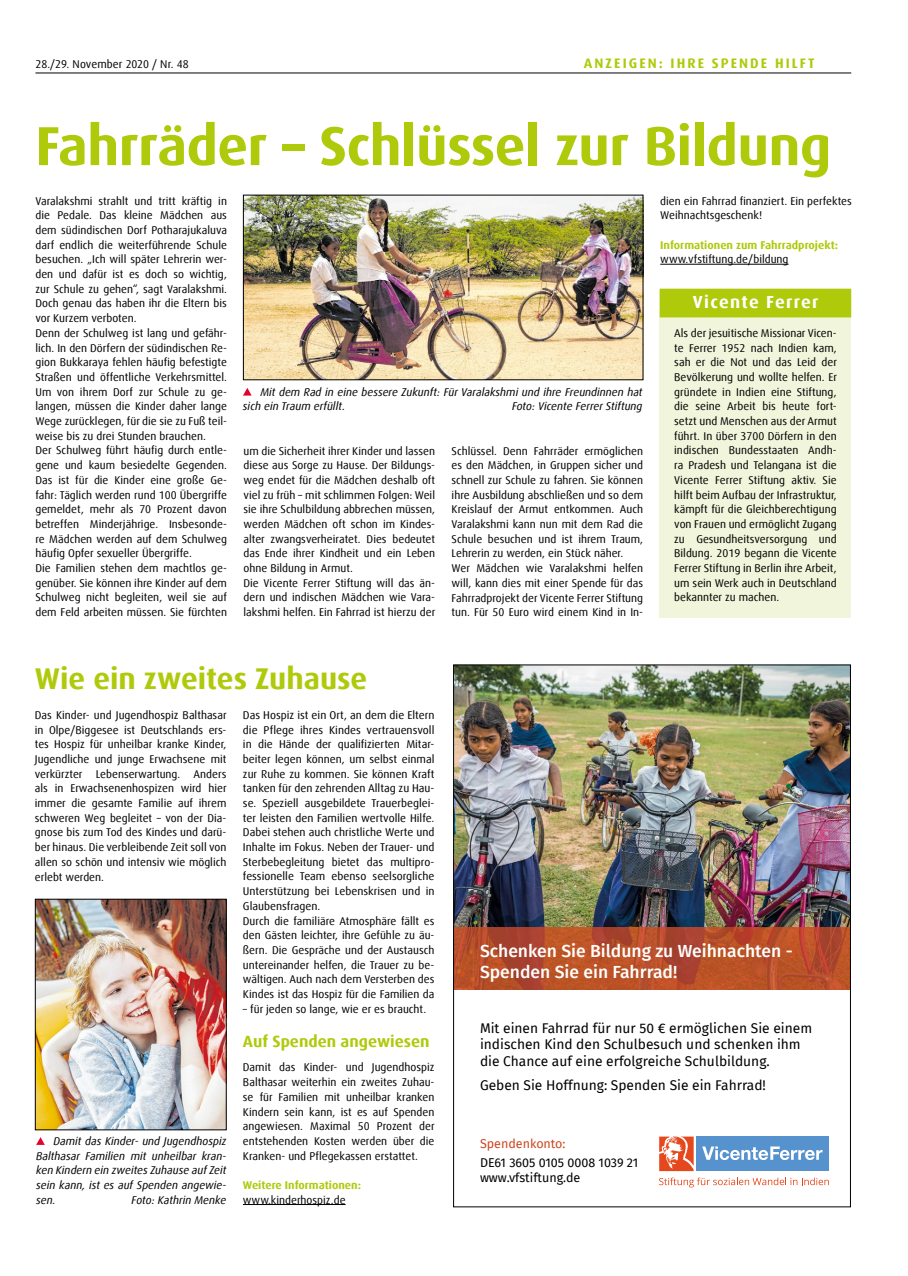
<style>
.page{position:relative;width:908px;height:1276px;background:#fff}
.page>*{position:absolute;margin:0;border:0;box-sizing:border-box;transform-origin:0 0}
.t1{font:700 55px "Dax Offc Pro";letter-spacing:-.01em;color:#afca0b}
.t2{font:700 30px "Dax Offc Pro";color:#afca0b}
.t3{font:500 17.5px/21px "Fira Sans";color:#fff}
.t4{font:700 17.5px "Dax Offc Pro";letter-spacing:.075em;color:#fff}
.t5{font:700 16.25px "Dax Offc Pro";color:#afca0b}
.t6{font:13.75px/16.5px "Fira Sans";color:#000}
.t7{font:700 13.75px "Dax Offc Pro";letter-spacing:.15em;color:#afca0b}
.t8{font:12.5px/15px "Fira Sans";color:#000}
.t9{font:12.5px "Fira Sans";color:#cf4520}
.t10{font:11.25px/14.8px "Dax Offc Pro";color:#000}
.t11{font:italic 11.25px/14.8px "Dax Offc Pro";color:#000}
.t12{font:700 11.25px "Dax Offc Pro";color:#afca0b}
</style>
<div class="page">
<hr style="left:35px;top:73px;width:815px;height:1px;background:#000">
<hr style="left:660px;top:264px;width:128px;height:1px;background:#000">
<img style="left:245px;top:197px;width:396px;height:181px">
<svg style="left:243px;top:388px;width:8px;height:7px"></svg>
<div style="left:659px;top:289px;width:191px;height:328px;background:#f1f5db"></div>
<div style="left:659px;top:289px;width:191px;height:28px;background:#afca0b"></div>
<img style="left:455px;top:667px;width:393px;height:261px">
<hr style="left:453px;top:990px;width:397px;height:1px;background:#d96c43">
<img style="left:455px;top:928px;width:393px;height:62px">
<div style="left:696px;top:1136px;width:132px;height:35px;background:#5692ce"></div>
<svg style="left:702px;top:1146px;width:120px;height:14px"></svg>
<svg style="left:659px;top:1136px;width:34px;height:35px"></svg>
<svg style="left:659px;top:1177px;width:169px;height:10px"></svg>
<hr style="left:243px;top:1204px;width:102px;height:1px;background:#000">
<img style="left:37px;top:901px;width:187px;height:227px">
<div style="left:35px;top:899px;width:191px;height:231px;border:1px solid #000"></div>
<svg style="left:36px;top:1137px;width:9px;height:8px"></svg>
<p class="t10" style="left:35px;top:56px;width:155px">28./29. November 2020 / Nr. 48</p>
<p class="t7" style="left:583px;top:54px;width:232px">ANZEIGEN: IHRE SPENDE HILFT</p>
<h1 class="t1" style="left:35px;top:110px;width:796px">Fahrräder – Schlüssel zur Bildung</h1>
<p class="t10" style="left:35px;top:193px;width:193px">Varalakshmi strahlt und tritt kräftig in die Pedale. Das kleine Mädchen aus dem südindischen Dorf Potharajukaluva darf endlich die weiterführende Schule besuchen. „Ich will später Lehrerin wer&shy;den und dafür ist es doch so wichtig, zur Schule zu gehen“, sagt Varalakshmi.<br>Doch genau das haben ihr die Eltern bis vor Kurzem verboten.<br>Denn der Schulweg ist lang und gefähr&shy;lich. In den Dörfern der südindischen Re&shy;gion Bukkaraya fehlen häufig befestigte Straßen und öffentliche Verkehrsmittel.<br>Um von ihrem Dorf zur Schule zu ge&shy;langen, müssen die Kinder daher lange Wege zurücklegen, für die sie zu Fuß teil&shy;weise bis zu drei Stunden brauchen.<br>Der Schulweg führt häufig durch entle&shy;gene und kaum besiedelte Gegenden.<br>Das ist für die Kinder eine große Ge&shy;fahr: Täglich werden rund 100 Übergriffe gemeldet, mehr als 70 Prozent davon betreffen Minderjährige. Insbesonde&shy;re Mädchen werden auf dem Schulweg häufig Opfer sexueller Übergriffe.<br>Die Familien stehen dem machtlos ge&shy;genüber. Sie können ihre Kinder auf dem Schulweg nicht begleiten, weil sie auf dem Feld arbeiten müssen. Sie fürchten</p>
<p class="t10" style="left:660px;top:193px;width:193px">dien ein Fahrrad finanziert. Ein perfektes<br>Weihnachtsgeschenk!</p>
<p class="t12" style="left:660px;top:237px;width:179px">Informationen zum Fahrradprojekt:</p>
<p class="t10" style="left:660px;top:252px;width:130px">www.vfstiftung.de/bildung</p>
<h3 class="t4" style="left:692px;top:291px;width:127px">Vicente Ferrer</h3>
<p class="t10" style="left:674px;top:325px;width:164px;text-align:justify">Als der jesuitische Missionar Vicen&shy;te Ferrer 1952 nach Indien kam, sah er die Not und das Leid der Bevölkerung und wollte helfen. Er gründete in Indien eine Stiftung, die seine Arbeit bis heute fort&shy;setzt und Menschen aus der Armut führt. In über 3700 Dörfern in den indischen Bundesstaaten Andh&shy;ra Pradesh und Telangana ist die Vicente Ferrer Stiftung aktiv. Sie hilft beim Aufbau der Infrastruktur, kämpft für die Gleichberechtigung von Frauen und ermöglicht Zugang zu Gesundheitsversorgung und Bildung. 2019 begann die Vicente Ferrer Stiftung in Berlin ihre Arbeit, um sein Werk auch in Deutschland bekannter zu machen.</p>
<p class="t11" style="left:243px;top:384px;width:401px;text-indent:17px">Mit dem Rad in eine bessere Zukunft: Für Varalakshmi und ihre Freundinnen hat sich ein Traum erfüllt.</p>
<p class="t11" style="left:512px;top:399px;width:132px">Foto: Vicente Ferrer Stiftung</p>
<p class="t10" style="left:243px;top:443px;width:193px">um die Sicherheit ihrer Kinder und lassen diese aus Sorge zu Hause. Der Bildungs&shy;weg endet für die Mädchen deshalb oft viel zu früh – mit schlimmen Folgen: Weil sie ihre Schulbildung abbrechen müssen, werden Mädchen oft schon im Kindes&shy;alter zwangsverheiratet. Dies bedeutet das Ende ihrer Kindheit und ein Leben ohne Bildung in Armut.<br>Die Vicente Ferrer Stiftung will das än&shy;dern und indischen Mädchen wie Vara&shy;lakshmi helfen. Ein Fahrrad ist hierzu der</p>
<p class="t10" style="left:451px;top:443px;width:193px">Schlüssel. Denn Fahrräder ermöglichen es den Mädchen, in Gruppen sicher und schnell zur Schule zu fahren. Sie können ihre Ausbildung abschließen und so dem Kreislauf der Armut entkommen. Auch Varalakshmi kann nun mit dem Rad die Schule besuchen und ist ihrem Traum, Lehrerin zu werden, ein Stück näher.<br>Wer Mädchen wie Varalakshmi helfen will, kann dies mit einer Spende für das Fahrradprojekt der Vicente Ferrer Stiftung tun. Für 50 Euro wird einem Kind in In-</p>
<h2 class="t2" style="left:35px;top:659px;width:334px">Wie ein zweites Zuhause</h2>
<p class="t10" style="left:35px;top:707px;width:193px;text-align:justify">Das Kinder- und Jugendhospiz Balthasar in Olpe/Biggesee ist Deutschlands ers&shy;tes Hospiz für unheilbar kranke Kinder, Jugendliche und junge Erwachsene mit verkürzter Lebenserwartung. Anders als in Erwachsenenhospizen wird hier immer die gesamte Familie auf ihrem schweren Weg begleitet – von der Dia&shy;gnose bis zum Tod des Kindes und darü&shy;ber hinaus. Die verbleibende Zeit soll von allen so schön und intensiv wie möglich erlebt werden.</p>
<p class="t10" style="left:243px;top:707px;width:193px">Das Hospiz ist ein Ort, an dem die Eltern die Pflege ihres Kindes vertrauensvoll in die Hände der qualifizierten Mitar&shy;beiter legen können, um selbst einmal zur Ruhe zu kommen. Sie können Kraft tanken für den zehrenden Alltag zu Hau&shy;se. Speziell ausgebildete Trauerbeglei&shy;ter leisten den Familien wertvolle Hilfe.<br>Dabei stehen auch christliche Werte und Inhalte im Fokus. Neben der Trauer- und Sterbebegleitung bietet das multipro&shy;fessionelle Team ebenso seelsorgliche Unterstützung bei Lebenskrisen und in Glaubensfragen.<br>Durch die familiäre Atmosphäre fällt es den Gästen leichter, ihre Gefühle zu äu&shy;ßern. Die Gespräche und der Austausch untereinander helfen, die Trauer zu be&shy;wältigen. Auch nach dem Versterben des Kindes ist das Hospiz für die Familien da</p>
<p class="t10" style="left:243px;top:1001px;width:185px">– für jeden so lange, wie er es braucht.</p>
<h3 class="t5" style="left:243px;top:1031px;width:188px">Auf Spenden angewiesen</h3>
<p class="t10" style="left:243px;top:1060px;width:193px;text-align:justify">Damit das Kinder- und Jugendhospiz Balthasar weiterhin ein zweites Zuhau&shy;se für Familien mit unheilbar kranken Kindern sein kann, ist es auf Spenden angewiesen. Maximal 50 Prozent der entstehenden Kosten werden über die Kranken- und Pflegekassen erstattet.</p>
<p class="t12" style="left:243px;top:1177px;width:119px">Weitere Informationen:</p>
<p class="t10" style="left:243px;top:1192px;width:104px">www.kinderhospiz.de</p>
<p class="t11" style="left:36px;top:1133px;width:192px;text-align:justify;text-indent:17px">Damit das Kinder- und Jugendhospiz Balthasar Familien mit unheilbar kran&shy;ken Kindern ein zweites Zuhause auf Zeit sein kann, ist es auf Spenden angewie&shy;sen.</p>
<p class="t11" style="left:131px;top:1192px;width:96px">Foto: Kathrin Menke</p>
<h3 class="t3" style="left:480px;top:939px;width:314px">Schenken Sie Bildung zu Weihnachten -<br>Spenden Sie ein Fahrrad!</h3>
<p class="t6" style="left:480px;top:1019px;width:333px">Mit einen Fahrrad für nur 50 € ermöglichen Sie einem indischen Kind den Schulbesuch und schenken ihm die Chance auf eine erfolgreiche Schulbildung.</p>
<p class="t6" style="left:480px;top:1076px;width:287px">Geben Sie Hoffnung: Spenden Sie ein Fahrrad!</p>
<p class="t9" style="left:480px;top:1134px;width:87px">Spendenkonto:</p>
<p class="t8" style="left:480px;top:1154px;width:160px">DE61 3605 0105 0008 1039 21 www.vfstiftung.de</p>
</div>
